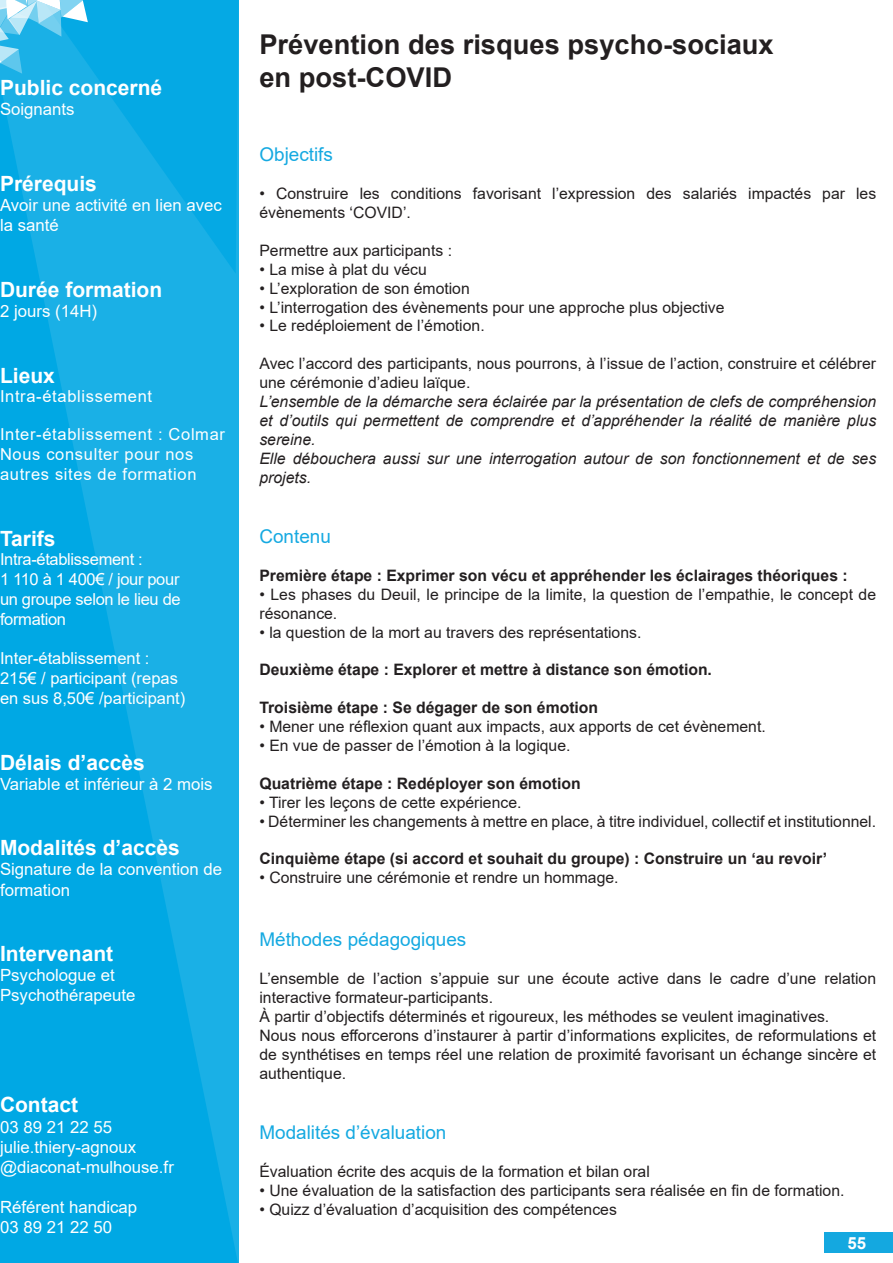
<style>
.page{position:relative;width:893px;height:1263px;background:#fff}
.page>*{position:absolute;margin:0;border:0;box-sizing:border-box;transform-origin:0 0}
.TITRES_DES_FORMATION{font:700 27.3px "Arial";color:#231f20}
.titres_colonnes{font:700 21px "Arial";color:#fff}
.texte_colonne{font:700 21px "Arial";color:#fff}
.titre_colonne{font:700 21px "Arial";color:#fff}
.sections{font:18.9px "Arial";color:#15a9e1}
.texte_colonne-2{font:16.8px/20.1px "Arial";color:#fff}
.titres_colonnes-2{font:16.8px "Arial";color:#fff}
.t1{font:700 16.8px "Arial";color:#fff}
.texte_colonne-3{font:16.5px/19.8px "Arial";color:#fff;text-align:justify}
.texte_colonne-4{font:16.5px/20.1px "Arial";letter-spacing:.04em;color:#fff}
.texte_colonne-5{font:16.5px "Arial";letter-spacing:-.02em;color:#fff}
.t2{font:15.75px/18.9px "Arial";color:#231f20}
.t3{font:700 15.75px "Arial";color:#231f20}
.t4{font:italic 15.75px/18.9px "Arial";color:#231f20;text-align:justify}
</style>
<div class="page">
<svg style="left:0;top:0;width:238px;height:1263px;background:#0babe4"></svg>
<div style="left:824px;top:1233px;width:68px;height:20px;background:#14a8e0"></div>
<svg style="left:0;top:0;width:88px;height:82px;background:#4dc1eb"></svg>
<p class="titres_colonnes" style="left:0;top:73px;width:164px">Public concerné</p>
<p class="texte_colonne-2" style="left:0;top:99px;width:76px">Soignants</p>
<p class="titres_colonnes" style="left:0;top:169px;width:98px">Prérequis</p>
<p class="texte_colonne-2" style="left:0;top:195px;width:223px">Avoir une activité en lien avec la santé</p>
<p class="titres_colonnes" style="left:0;top:275px;width:164px">Durée formation</p>
<p class="titres_colonnes-2" style="left:0;top:300px;width:99px">2 jours (14H)</p>
<p class="titres_colonnes" style="left:0;top:360px;width:56px">Lieux</p>
<p class="texte_colonne-4" style="left:0;top:386px;width:154px">Intra-établissement</p>
<p class="texte_colonne-4" style="left:0;top:424px;width:227px">Inter-établissement : Colmar</p>
<p class="texte_colonne-4" style="left:0;top:444px;width:198px">Nous consulter pour nos autres sites de formation</p>
<p class="titres_colonnes" style="left:0;top:523px;width:57px">Tarifs</p>
<p class="texte_colonne-5" style="left:0;top:548px;width:144px">Intra-établissement :</p>
<p class="texte_colonne-3" style="left:0;top:569px;width:182px">1 110 à 1 400€ / jour pour un groupe selon le lieu de formation</p>
<p class="texte_colonne-3" style="left:0;top:649px;width:151px">Inter-établissement :</p>
<p class="texte_colonne-3" style="left:0;top:668px;width:187px">215€ / participant (repas en sus 8,50€ /participant)</p>
<p class="texte_colonne" style="left:0;top:747px;width:146px">Délais d’accès</p>
<p class="texte_colonne-2" style="left:0;top:774px;width:214px">Variable et inférieur à 2 mois</p>
<p class="texte_colonne" style="left:0;top:833px;width:181px">Modalités d’accès</p>
<p class="texte_colonne-2" style="left:0;top:859px;width:224px">Signature de la convention de formation</p>
<p class="titre_colonne" style="left:0;top:939px;width:115px">Intervenant</p>
<p class="texte_colonne-2" style="left:0;top:965px;width:116px">Psychologue et</p>
<p class="titres_colonnes-2" style="left:0;top:984px;width:137px">Psychothérapeute</p>
<p class="titres_colonnes" style="left:0;top:1090px;width:80px">Contact</p>
<p class="texte_colonne-2" style="left:0;top:1116px;width:114px">03 89 21 22 55</p>
<p class="texte_colonne-2" style="left:0;top:1136px;width:175px">julie.thiery-agnoux @diaconat-mulhouse.fr</p>
<p class="texte_colonne-2" style="left:0;top:1197px;width:139px">Référent handicap</p>
<p class="texte_colonne-2" style="left:0;top:1217px;width:114px">03 89 21 22 50</p>
<p class="TITRES_DES_FORMATION" style="left:259px;top:25px;width:516px">Prévention des risques psycho-sociaux</p>
<p class="TITRES_DES_FORMATION" style="left:259px;top:58px;width:194px">en post-COVID</p>
<p class="sections" style="left:259px;top:142px;width:75px">Objectifs</p>
<p class="t2" style="left:259px;top:184px;width:618px">• Construire les conditions favorisant l’expression des salariés impactés par les évènements ‘COVID’.</p>
<p class="t2" style="left:259px;top:241px;width:194px">Permettre aux participants :</p>
<p class="t2" style="left:259px;top:260px;width:169px">• La mise à plat du vécu</p>
<p class="t2" style="left:259px;top:279px;width:212px">• L’exploration de son émotion</p>
<p class="t2" style="left:259px;top:297px;width:467px">• L’interrogation des évènements pour une approche plus objective</p>
<p class="t2" style="left:259px;top:316px;width:227px">• Le redéploiement de l’émotion.</p>
<p class="t2" style="left:259px;top:354px;width:618px">Avec l’accord des participants, nous pourrons, à l’issue de l’action, construire et célébrer une cérémonie d’adieu laïque.</p>
<p class="t4" style="left:259px;top:392px;width:618px">L’ensemble de la démarche sera éclairée par la présentation de clefs de compréhension et d’outils qui permettent de comprendre et d’appréhender la réalité de manière plus sereine.</p>
<p class="t4" style="left:259px;top:449px;width:618px">Elle débouchera aussi sur une interrogation autour de son fonctionnement et de ses projets.</p>
<p class="sections" style="left:259px;top:523px;width:73px">Contenu</p>
<p class="t3" style="left:259px;top:564px;width:590px">Première étape : Exprimer son vécu et appréhender les éclairages théoriques :</p>
<p class="t2" style="left:259px;top:585px;width:618px">• Les phases du Deuil, le principe de la limite, la question de l’empathie, le concept de résonance.</p>
<p class="t2" style="left:259px;top:622px;width:383px">• la question de la mort au travers des représentations.</p>
<p class="t3" style="left:259px;top:659px;width:454px">Deuxième étape : Explorer et mettre à distance son émotion.</p>
<p class="t3" style="left:259px;top:697px;width:340px">Troisième étape : Se dégager de son émotion</p>
<p class="t2" style="left:259px;top:717px;width:508px">• Mener une réflexion quant aux impacts, aux apports de cet évènement.</p>
<p class="t2" style="left:259px;top:736px;width:313px">• En vue de passer de l’émotion à la logique.</p>
<p class="t3" style="left:259px;top:772px;width:323px">Quatrième étape : Redéployer son émotion</p>
<p class="t2" style="left:259px;top:793px;width:263px">• Tirer les leçons de cette expérience.</p>
<p class="t2" style="left:259px;top:811px;width:618px">• Déterminer les changements à mettre en place, à titre individuel, collectif et institutionnel.</p>
<p class="t3" style="left:259px;top:848px;width:569px">Cinquième étape (si accord et souhait du groupe) : Construire un ‘au revoir’</p>
<p class="t2" style="left:259px;top:868px;width:361px">• Construire une cérémonie et rendre un hommage.</p>
<p class="sections" style="left:259px;top:927px;width:208px">Méthodes pédagogiques</p>
<p class="t2" style="left:259px;top:969px;width:618px">L’ensemble de l’action s’appuie sur une écoute active dans le cadre d’une relation interactive formateur-participants.</p>
<p class="t2" style="left:259px;top:1007px;width:571px">À partir d’objectifs déterminés et rigoureux, les méthodes se veulent imaginatives.</p>
<p class="t2" style="left:259px;top:1026px;width:618px;text-align:justify">Nous nous efforcerons d’instaurer à partir d’informations explicites, de reformulations et de synthétises en temps réel une relation de proximité favorisant un échange sincère et authentique.</p>
<p class="sections" style="left:259px;top:1119px;width:188px">Modalités d’évaluation</p>
<p class="t2" style="left:259px;top:1162px;width:392px">Évaluation écrite des acquis de la formation et bilan oral</p>
<p class="t2" style="left:259px;top:1181px;width:587px">• Une évaluation de la satisfaction des participants sera réalisée en fin de formation.</p>
<p class="t2" style="left:259px;top:1200px;width:359px">• Quizz d’évaluation d’acquisition des compétences</p>
<p class="t1" style="left:847px;top:1231px;width:20px">55</p>
</div>
